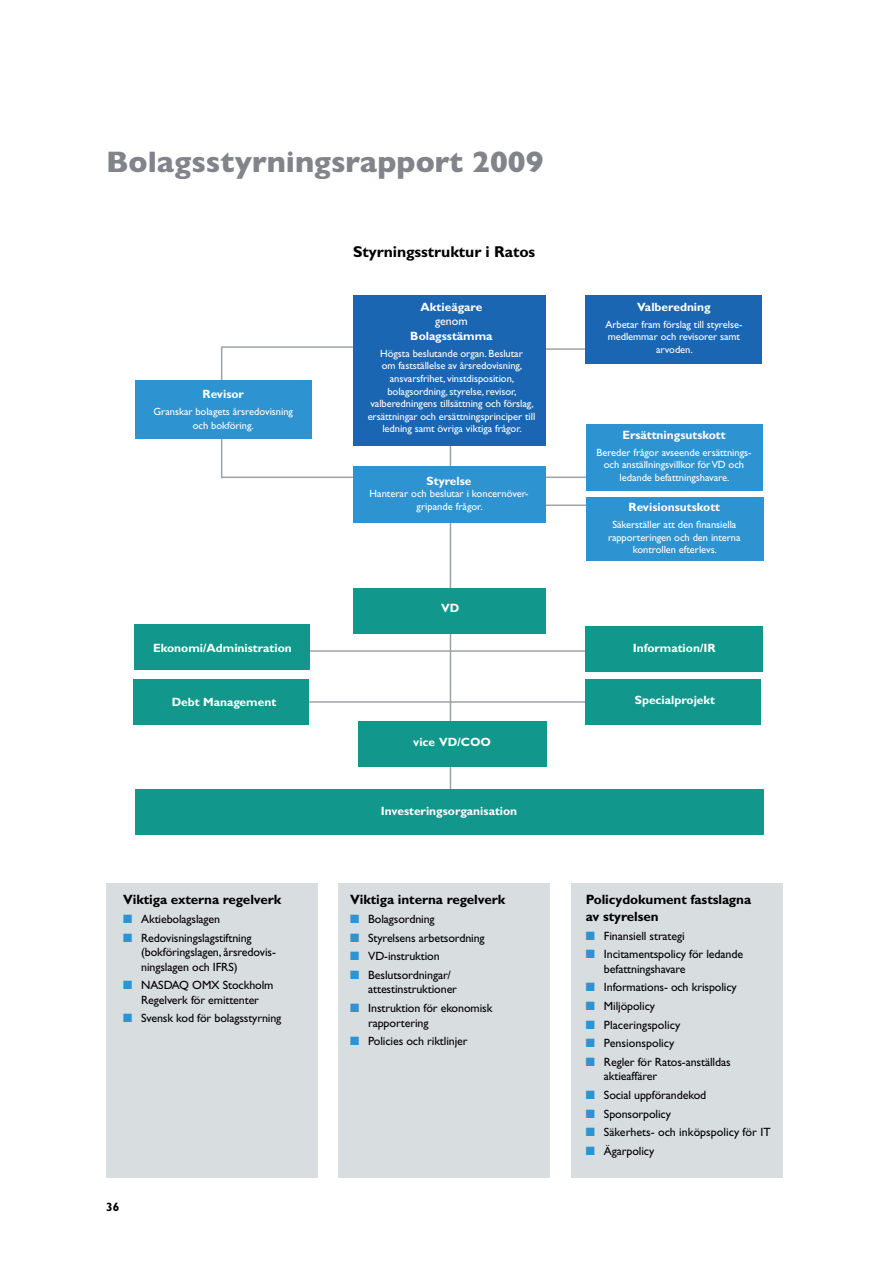
<style>
.page{position:relative;width:893px;height:1263px;background:#fff}
.page>*{position:absolute;margin:0;border:0;box-sizing:border-box;transform-origin:0 0}
.t1{font:700 30px "Ratos Gill";color:#81848a}
.t2{font:700 15.75px "Ratos Gill";letter-spacing:-.005em;color:#000}
.t3{font:700 13.5px/17.1px "Ratos Gill";letter-spacing:-.005em;color:#000}
.t4{font:12px/14.4px "Ratos Gill";letter-spacing:-.01em;color:#000}
.t5{font:700 12px "Ratos Gill";color:#fff}
.t6{font:12px "Ratos Gill";color:#fff}
.t7{font:700 12px "Ratos Gill";color:#000}
.t8{font:10.5px/12.6px "Ratos Gill";letter-spacing:-.005em;color:#fff;text-align:center}
.s1{color:#2e93d1}
</style>
<div class="page">
<hr style="left:529px;top:505px;width:77px;height:1px;background:#9da2a8">
<div style="left:339px;top:883px;width:211px;height:295px;background:#d8dde0"></div>
<div style="left:106px;top:883px;width:211px;height:295px;background:#d8dde0"></div>
<div style="left:571px;top:883px;width:211px;height:295px;background:#d8dde0"></div>
<hr style="left:285px;top:701px;width:319px;height:2px;background:#9da2a8">
<div style="left:585px;top:679px;width:176px;height:45px;background:#11978b"></div>
<div style="left:133px;top:679px;width:176px;height:45px;background:#11978b"></div>
<hr style="left:286px;top:650px;width:317px;height:2px;background:#9da2a8">
<hr style="left:528px;top:348px;width:75px;height:2px;background:#9da2a8">
<hr style="left:221px;top:477px;width:370px;height:1px;background:#9da2a8">
<hr style="left:221px;top:347px;width:1px;height:131px;background:#9da2a8">
<hr style="left:222px;top:346px;width:310px;height:2px;background:#9da2a8">
<hr style="left:450px;top:372px;width:1px;height:423px;background:#9da2a8">
<div style="left:586px;top:424px;width:176px;height:67px;background:#2e93d1"></div>
<div style="left:586px;top:497px;width:177px;height:64px;background:#2e93d1"></div>
<div style="left:585px;top:295px;width:177px;height:69px;background:#1b66b2"></div>
<div style="left:353px;top:467px;width:193px;height:56px;background:#2e93d1"></div>
<div style="left:136px;top:380px;width:176px;height:59px;background:#2e93d1"></div>
<div style="left:353px;top:295px;width:193px;height:151px;background:#1b66b2"></div>
<div style="left:353px;top:589px;width:193px;height:45px;background:#11978b"></div>
<div style="left:134px;top:625px;width:176px;height:45px;background:#11978b"></div>
<div style="left:358px;top:721px;width:188px;height:45px;background:#11978b"></div>
<div style="left:585px;top:626px;width:178px;height:45px;background:#11978b"></div>
<div style="left:135px;top:789px;width:628px;height:46px;background:#11978b"></div>
<h1 class="t1" style="left:106px;top:144px;width:439px">Bolagsstyrningsrapport 2009</h1>
<p class="t5" style="left:203px;top:390px;width:43px">Revisor</p>
<p class="t8" style="left:154px;top:406px;width:141px;line-height:13.5px">Granskar bolagets årsredovisning och bokföring.</p>
<p class="t5" style="left:153px;top:644px;width:140px">Ekonomi/Administration</p>
<p class="t5" style="left:172px;top:697px;width:106px">Debt Management</p>
<p class="t3" style="left:123px;top:893px;width:160px">Viktiga externa regelverk</p>
<p class="t4" style="left:123px;top:913px;width:99px"><span class="s1">■</span> Aktiebolagslagen</p>
<p class="t4" style="left:141px;top:932px;width:136px;text-indent:-18px"><span class="s1">■</span> Redovisningslagstiftning (bokföringslagen, årsredovis&shy;ningslagen och IFRS)</p>
<p class="t4" style="left:123px;top:979px;width:152px;text-align:center"><span class="s1">■</span> NASDAQ OMX Stockholm<br>Regelverk för emittenter</p>
<p class="t4" style="left:123px;top:1012px;width:160px"><span class="s1">■</span> Svensk kod för bolagsstyrning</p>
<h2 class="t2" style="left:353px;top:246px;width:184px">Styrningsstruktur i Ratos</h2>
<p class="t5" style="left:421px;top:302px;width:63px">Aktieägare</p>
<p class="t6" style="left:435px;top:317px;width:34px">genom</p>
<p class="t5" style="left:410px;top:331px;width:84px">Bolagsstämma</p>
<p class="t8" style="left:368px;top:348px;width:169px">Högsta beslutande organ. Beslutar<br>om fastställelse av årsredovisning, ansvarsfrihet, vinstdisposition, bolagsordning, styrelse, revisor, valberedningens tillsättning och förslag, ersättningar och ersättningsprinciper till ledning samt övriga viktiga frågor.</p>
<p class="t5" style="left:427px;top:476px;width:46px">Styrelse</p>
<p class="t8" style="left:370px;top:488px;width:161px">Hanterar och beslutar i koncernöver&shy;gripande frågor.</p>
<p class="t5" style="left:441px;top:603px;width:20px">VD</p>
<p class="t5" style="left:413px;top:737px;width:79px">vice VD/COO</p>
<p class="t5" style="left:381px;top:806px;width:138px">Investeringsorganisation</p>
<p class="t3" style="left:350px;top:893px;width:156px">Viktiga interna regelverk</p>
<p class="t4" style="left:350px;top:913px;width:86px"><span class="s1">■</span> Bolagsordning</p>
<p class="t4" style="left:350px;top:932px;width:136px"><span class="s1">■</span> Styrelsens arbetsordning</p>
<p class="t4" style="left:350px;top:950px;width:91px"><span class="s1">■</span> VD-instruktion</p>
<p class="t4" style="left:368px;top:969px;width:90px;text-indent:-18px"><span class="s1">■</span> Beslutsordningar/ attestinstruktioner</p>
<p class="t4" style="left:368px;top:1002px;width:126px;text-indent:-18px"><span class="s1">■</span> Instruktion för ekonomisk rapportering</p>
<p class="t4" style="left:350px;top:1035px;width:119px"><span class="s1">■</span> Policies och riktlinjer</p>
<p class="t7" style="left:106px;top:1203px;width:15px">36</p>
<p class="t5" style="left:637px;top:302px;width:75px">Valberedning</p>
<p class="t8" style="left:605px;top:319px;width:138px">Arbetar fram förslag till styrelse&shy;medlemmar och revisorer samt arvoden.</p>
<p class="t5" style="left:622px;top:430px;width:105px">Ersättningsutskott</p>
<p class="t8" style="left:596px;top:447px;width:156px">Bereder frågor avseende ersättnings&shy;och anställningsvillkor för VD och ledande befattningshavare.</p>
<p class="t5" style="left:628px;top:503px;width:93px">Revisionsutskott</p>
<p class="t8" style="left:608px;top:519px;width:134px">Säkerställer att den finansiella rapporteringen och den interna kontrollen efterlevs.</p>
<p class="t5" style="left:633px;top:643px;width:84px">Information/IR</p>
<p class="t5" style="left:635px;top:696px;width:82px">Specialprojekt</p>
<p class="t3" style="left:586px;top:892px;width:167px">Policydokument fastslagna av styrelsen</p>
<p class="t4" style="left:586px;top:930px;width:100px"><span class="s1">■</span> Finansiell strategi</p>
<p class="t4" style="left:604px;top:948px;width:141px;text-indent:-18px"><span class="s1">■</span> Incitamentspolicy för ledande befattningshavare</p>
<p class="t4" style="left:586px;top:981px;width:152px"><span class="s1">■</span> Informations- och krispolicy</p>
<p class="t4" style="left:586px;top:1000px;width:71px"><span class="s1">■</span> Miljöpolicy</p>
<p class="t4" style="left:586px;top:1018px;width:96px"><span class="s1">■</span> Placeringspolicy</p>
<p class="t4" style="left:586px;top:1037px;width:90px"><span class="s1">■</span> Pensionspolicy</p>
<p class="t4" style="left:604px;top:1056px;width:128px;text-indent:-18px"><span class="s1">■</span> Regler för Ratos-anställdas aktieaffärer</p>
<p class="t4" style="left:586px;top:1089px;width:122px"><span class="s1">■</span> Social uppförandekod</p>
<p class="t4" style="left:586px;top:1107px;width:87px"><span class="s1">■</span> Sponsorpolicy</p>
<p class="t4" style="left:586px;top:1126px;width:186px"><span class="s1">■</span> Säkerhets- och inköpspolicy för IT</p>
<p class="t4" style="left:586px;top:1145px;width:70px"><span class="s1">■</span> Ägarpolicy</p>
</div>
